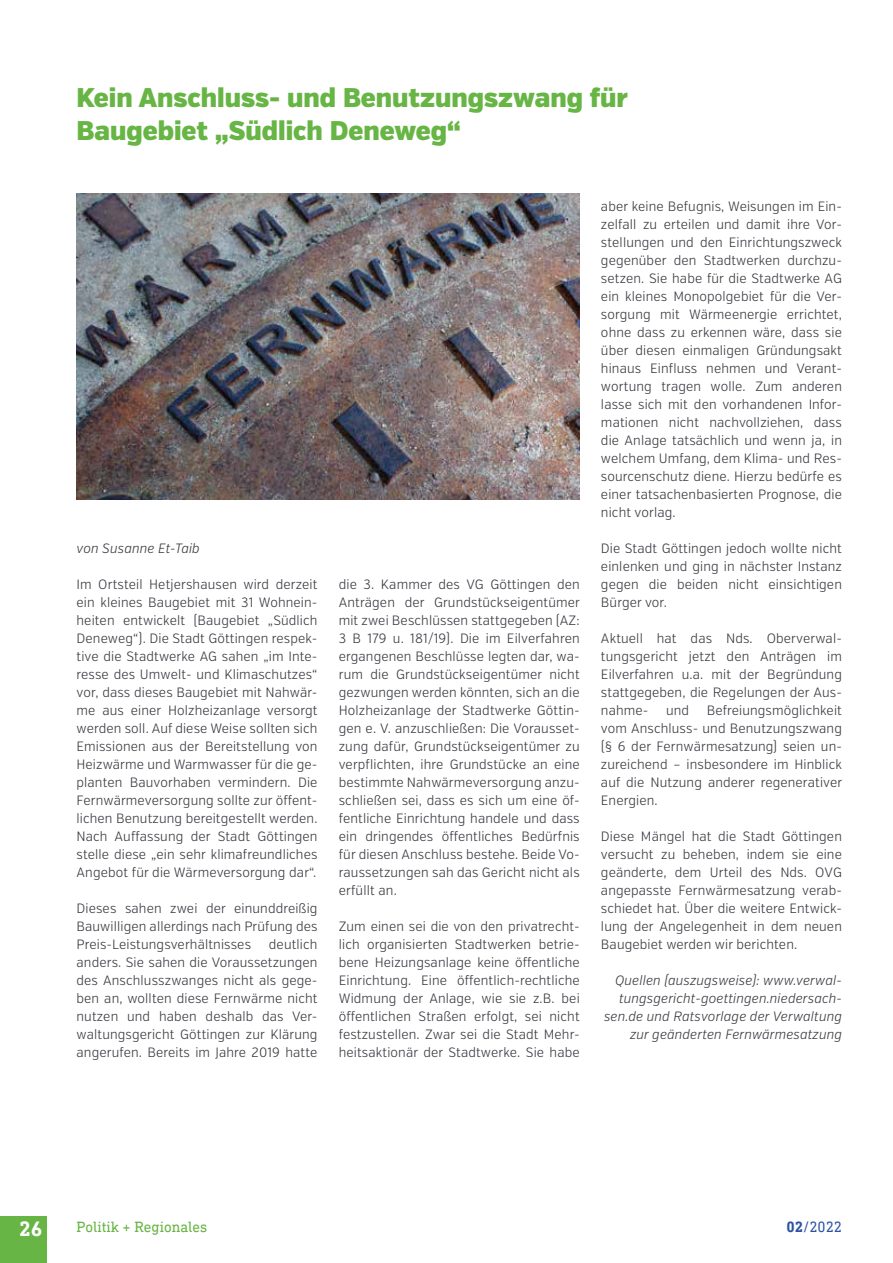
<style>
.page{position:relative;width:893px;height:1263px;background:#fff}
.page>*{position:absolute;margin:0;border:0;box-sizing:border-box;transform-origin:0 0}
.t1{font:900 27px/33px "Verb Cond";color:#67b544}
.t2{font:700 21px "DIN Next Slab Pro";color:#fff}
.t3{font:15px "DIN Next Slab Pro";color:#67b544}
.t4{font:15px "DIN Next Slab Pro";color:#2d52a0}
.t5{font:300 13.5px/18px "Verb Cond";letter-spacing:.01em;color:#383a40;text-align:justify}
.t6{font:italic 300 13.5px/18px "Verb Cond";letter-spacing:.01em;color:#383a40;text-align:right}
.s1{font-weight:700}
</style>
<div class="page">
<div style="left:0;top:1216px;width:47px;height:47px;background:#67b544"></div>
<img style="left:77px;top:193px;width:503px;height:306px">
<h1 class="t1" style="left:77px;top:81px;width:553px">Kein Anschluss- und Benutzungszwang für<br>Baugebiet „Südlich Deneweg“</h1>
<p class="t6" style="left:77px;top:540px;width:125px">von Susanne Et-Taib</p>
<p class="t5" style="left:77px;top:576px;width:242px">Im Ortsteil Hetjershausen wird derzeit ein kleines Baugebiet mit 31 Wohnein&shy;heiten entwickelt (Baugebiet „Südlich Deneweg“). Die Stadt Göttingen respek&shy;tive die Stadtwerke AG sahen „im Inte&shy;resse des Umwelt- und Klimaschutzes“ vor, dass dieses Baugebiet mit Nahwär&shy;me aus einer Holzheizanlage versorgt werden soll. Auf diese Weise sollten sich Emissionen aus der Bereitstellung von Heizwärme und Warmwasser für die ge&shy;planten Bauvorhaben vermindern. Die Fernwärmeversorgung sollte zur öffent&shy;lichen Benutzung bereitgestellt werden.<br>Nach Auffassung der Stadt Göttingen stelle diese „ein sehr klimafreundliches Angebot für die Wärmeversorgung dar“.</p>
<p class="t5" style="left:77px;top:899px;width:242px">Dieses sahen zwei der einunddreißig Bauwilligen allerdings nach Prüfung des Preis-Leistungsverhältnisses</p>
<p class="t5" style="left:77px;top:935px;width:242px;text-indent:192px">deutlich anders. Sie sahen die Voraussetzungen des Anschlusszwanges nicht als gege&shy;ben an, wollten diese Fernwärme nicht nutzen und haben deshalb das Ver&shy;waltungsgericht Göttingen zur Klärung angerufen. Bereits im Jahre 2019 hatte</p>
<p class="t5" style="left:339px;top:575px;width:243px">die 3. Kammer des VG Göttingen den Anträgen der Grundstückseigentümer mit zwei Beschlüssen stattgegeben (AZ:<br>3 B 179 u. 181/19). Die im Eilverfahren ergangenen Beschlüsse legten dar, wa&shy;rum die Grundstückseigentümer nicht gezwungen werden könnten, sich an die Holzheizanlage der Stadtwerke Göttin&shy;gen e. V. anzuschließen: Die Vorausset&shy;zung dafür, Grundstückseigentümer zu verpflichten, ihre Grundstücke an eine bestimmte Nahwärmeversorgung anzu&shy;schließen sei, dass es sich um eine öf&shy;fentliche Einrichtung handele und dass ein dringendes öffentliches Bedürfnis für diesen Anschluss bestehe. Beide Vo&shy;raussetzungen sah das Gericht nicht als erfüllt an.</p>
<p class="t5" style="left:339px;top:917px;width:242px">Zum einen sei die von den privatrecht&shy;lich organisierten Stadtwerken betrie&shy;bene Heizungsanlage keine öffentliche Einrichtung. Eine öffentlich-rechtliche Widmung der Anlage, wie sie z.B. bei öffentlichen Straßen erfolgt, sei nicht festzustellen. Zwar sei die Stadt Mehr&shy;heitsaktionär der Stadtwerke. Sie habe</p>
<p class="t5" style="left:601px;top:197px;width:243px">aber keine Befugnis, Weisungen im Ein&shy;zelfall zu erteilen und damit ihre Vor&shy;stellungen und den Einrichtungszweck gegenüber den Stadtwerken durchzu&shy;setzen. Sie habe für die Stadtwerke AG ein kleines Monopolgebiet für die Ver&shy;sorgung mit Wärmeenergie errichtet, ohne dass zu erkennen wäre, dass sie über diesen einmaligen Gründungsakt hinaus Einfluss nehmen und Verant&shy;wortung tragen wolle. Zum anderen lasse sich mit den vorhandenen Infor&shy;mationen nicht nachvollziehen, dass die Anlage tatsächlich und wenn ja, in welchem Umfang, dem Klima- und Res&shy;sourcenschutz diene. Hierzu bedürfe es einer tatsachenbasierten Prognose, die nicht vorlag.</p>
<p class="t5" style="left:601px;top:539px;width:242px">Die Stadt Göttingen jedoch wollte nicht einlenken und ging in nächster Instanz gegen die beiden nicht einsichtigen Bürger vor.</p>
<p class="t5" style="left:601px;top:629px;width:242px">Aktuell hat das Nds. Oberverwal&shy;tungsgericht jetzt den Anträgen im Eilverfahren u.a. mit der Begründung stattgegeben, die Regelungen der Aus&shy;nahme-</p>
<p class="t5" style="left:601px;top:701px;width:243px;text-indent:106px">Befreiungsmöglichkeit vom Anschluss- und Benutzungszwang (§ 6 der Fernwärmesatzung) seien un&shy;zureichend – insbesondere im Hinblick auf die Nutzung anderer regenerativer Energien.</p>
<p class="t5" style="left:601px;top:827px;width:242px">Diese Mängel hat die Stadt Göttingen versucht zu beheben, indem sie eine geänderte, dem Urteil des Nds. OVG angepasste Fernwärmesatzung verab&shy;schiedet hat. Über die weitere Entwick&shy;lung der Angelegenheit in dem neuen Baugebiet werden wir berichten.</p>
<p class="t6" style="left:604px;top:971px;width:239px">Quellen (auszugsweise): www.verwal&shy;tungsgericht-goettingen.niedersach&shy;sen.de und Ratsvorlage der Verwaltung zur geänderten Fernwärmesatzung</p>
<p class="t5" style="left:666px;top:701px;width:25px">und</p>
<h2 class="t2" style="left:19px;top:1217px;width:25px">26</h2>
<p class="t3" style="left:77px;top:1218px;width:132px">Politik + Regionales</p>
<p class="t4" style="left:786px;top:1218px;width:57px"><span class="s1">02</span>/2022</p>
</div>
